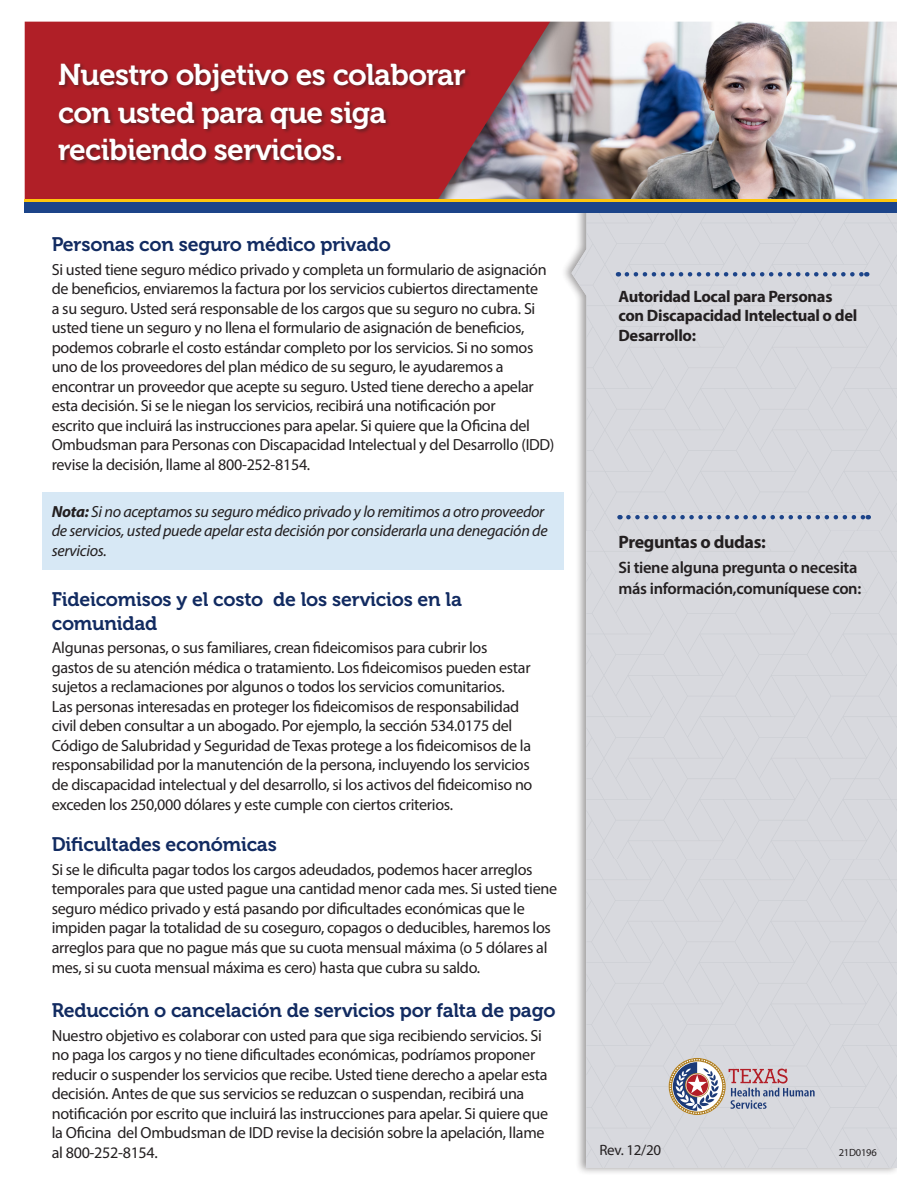
<style>
.page{position:relative;width:918px;height:1188px;background:#fff}
.page>*{position:absolute;margin:0;border:0;box-sizing:border-box;transform-origin:0 0}
.t1{font:30px/37.5px "Museo 700";letter-spacing:-.02em;color:#fff}
.t2{font:19.5px/24px "Museo 700";letter-spacing:-.01em;color:#122b61}
.t3{font:700 18px "Myriad Pro";letter-spacing:-.02em;color:#231f20}
.t4{font:700 16.5px/19.5px "Myriad Pro";letter-spacing:-.02em;color:#231f20}
.t5{font:600 16.5px/21px "Myriad Pro";letter-spacing:-.02em;color:#231f20}
.t6{font:16.2px/19.5px "Myriad Pro";letter-spacing:-.02em;color:#231f20}
.t7{font:italic 16.2px/19.5px "Myriad Pro";letter-spacing:-.02em;color:#231f20}
.t8{font:15px "Myriad Pro";letter-spacing:-.02em;color:#231f20}
.t9{font:10.5px "Myriad Pro";letter-spacing:-.02em;color:#231f20}
.s1{font-weight:700}
</style>
<div class="page">
<div style="left:560px;top:187px;width:342px;height:988px;background:#231f20;opacity:.54"></div>
<svg style="left:571px;top:533px;width:15px;height:635px"></svg>
<div style="left:574px;top:213px;width:324px;height:320px;background:#d8d9de"></div>
<div style="left:586px;top:531px;width:312px;height:328px;background:#d8d9de"></div>
<div style="left:586px;top:859px;width:312px;height:309px;background:#d8d9de"></div>
<svg style="left:627px;top:272px;width:240px;height:5px"></svg>
<div style="left:42px;top:492px;width:522px;height:78px;background:#d7e8f5"></div>
<svg style="left:628px;top:515px;width:241px;height:4px"></svg>
<img style="left:577px;top:22px;width:321px;height:178px">
<div style="left:23px;top:0;width:554px;height:210px;background:#231f20;opacity:.56"></div>
<svg style="left:25px;top:22px;width:539px;height:178px;background:#ae3d42"></svg>
<svg style="left:24px;top:0;width:860px;height:22px"></svg>
<div style="left:57px;top:62px;width:415px;height:104px;background:#231f20;opacity:.53"></div>
<div style="left:16px;top:202px;width:885px;height:11px;background:#1c4489"></div>
<hr style="left:20px;top:200px;width:884px;height:2px;background:#fec60d">
<div style="left:4px;top:0;width:20px;height:1173px;background:#fff"></div>
<div style="left:898px;top:14px;width:20px;height:1174px;background:#fff"></div>
<svg style="left:669px;top:1058px;width:146px;height:57px;background:#beb5bb"></svg>
<h1 class="t1" style="left:58px;top:57px;width:409px">Nuestro objetivo es colaborar con usted para que siga recibiendo servicios.</h1>
<h2 class="t2" style="left:52px;top:233px;width:341px">Personas con seguro médico privado</h2>
<p class="t6" style="left:52px;top:259px;width:504px">Si usted tiene seguro médico privado y completa un formulario de asignación de beneficios, enviaremos la factura por los servicios cubiertos directamente<br>a su seguro. Usted será responsable de los cargos que su seguro no cubra. Si usted tiene un seguro y no llena el formulario de asignación de beneficios, podemos cobrarle el costo estándar completo por los servicios. Si no somos uno de los proveedores del plan médico de su seguro, le ayudaremos a encontrar un proveedor que acepte su seguro. Usted tiene derecho a apelar esta decisión. Si se le niegan los servicios, recibirá una notificación por<br>escrito que incluirá las instrucciones para apelar. Si quiere que la Oficina del Ombudsman para Personas con Discapacidad Intelectual y del Desarrollo (IDD) revise la decisión, llame al 800-252-8154.</p>
<p class="t7" style="left:52px;top:501px;width:497px"><span class="s1">Nota:</span> Si no aceptamos su seguro médico privado y lo remitimos a otro proveedor de servicios, usted puede apelar esta decisión por considerarla una denegación de servicios.</p>
<h3 class="t2" style="left:52px;top:588px;width:412px">Fideicomisos y el costo de los servicios en la comunidad</h3>
<p class="t6" style="left:52px;top:638px;width:482px">Algunas personas, o sus familiares, crean fideicomisos para cubrir los gastos de su atención médica o tratamiento. Los fideicomisos pueden estar sujetos a reclamaciones por algunos o todos los servicios comunitarios.<br>Las personas interesadas en proteger los fideicomisos de responsabilidad civil deben consultar a un abogado. Por ejemplo, la sección 534.0175 del Código de Salubridad y Seguridad de Texas protege a los fideicomisos de la responsabilidad por la manutención de la persona, incluyendo los servicios de discapacidad intelectual y del desarrollo, si los activos del fideicomiso no exceden los 250,000 dólares y este cumple con ciertos criterios.</p>
<h2 class="t2" style="left:52px;top:833px;width:227px">Dificultades económicas</h2>
<p class="t6" style="left:52px;top:859px;width:507px">Si se le dificulta pagar todos los cargos adeudados, podemos hacer arreglos temporales para que usted pague una cantidad menor cada mes. Si usted tiene seguro médico privado y está pasando por dificultades económicas que le impiden pagar la totalidad de su coseguro, copagos o deducibles, haremos los arreglos para que no pague más que su cuota mensual máxima (o 5 dólares al mes, si su cuota mensual máxima es cero) hasta que cubra su saldo.</p>
<h3 class="t2" style="left:52px;top:999px;width:505px">Reducción o cancelación de servicios por falta de pago</h3>
<p class="t6" style="left:52px;top:1025px;width:498px">Nuestro objetivo es colaborar con usted para que siga recibiendo servicios. Si no paga los cargos y no tiene dificultades económicas, podríamos proponer reducir o suspender los servicios que recibe. Usted tiene derecho a apelar esta decisión. Antes de que sus servicios se reduzcan o suspendan, recibirá una notificación por escrito que incluirá las instrucciones para apelar. Si quiere que la Oficina del Ombudsman de IDD revise la decisión sobre la apelación, llame al 800-252-8154.</p>
<p class="t4" style="left:619px;top:286px;width:240px">Autoridad Local para Personas con Discapacidad Intelectual o del<br>Desarrollo:</p>
<p class="t3" style="left:619px;top:530px;width:149px">Preguntas o dudas:</p>
<p class="t5" style="left:619px;top:557px;width:244px">Si tiene alguna pregunta o necesita más información,comuníquese con:</p>
<p class="t8" style="left:599px;top:1140px;width:63px">Rev. 12/20</p>
<p class="t9" style="left:839px;top:1146px;width:40px">21D0196</p>
</div>
